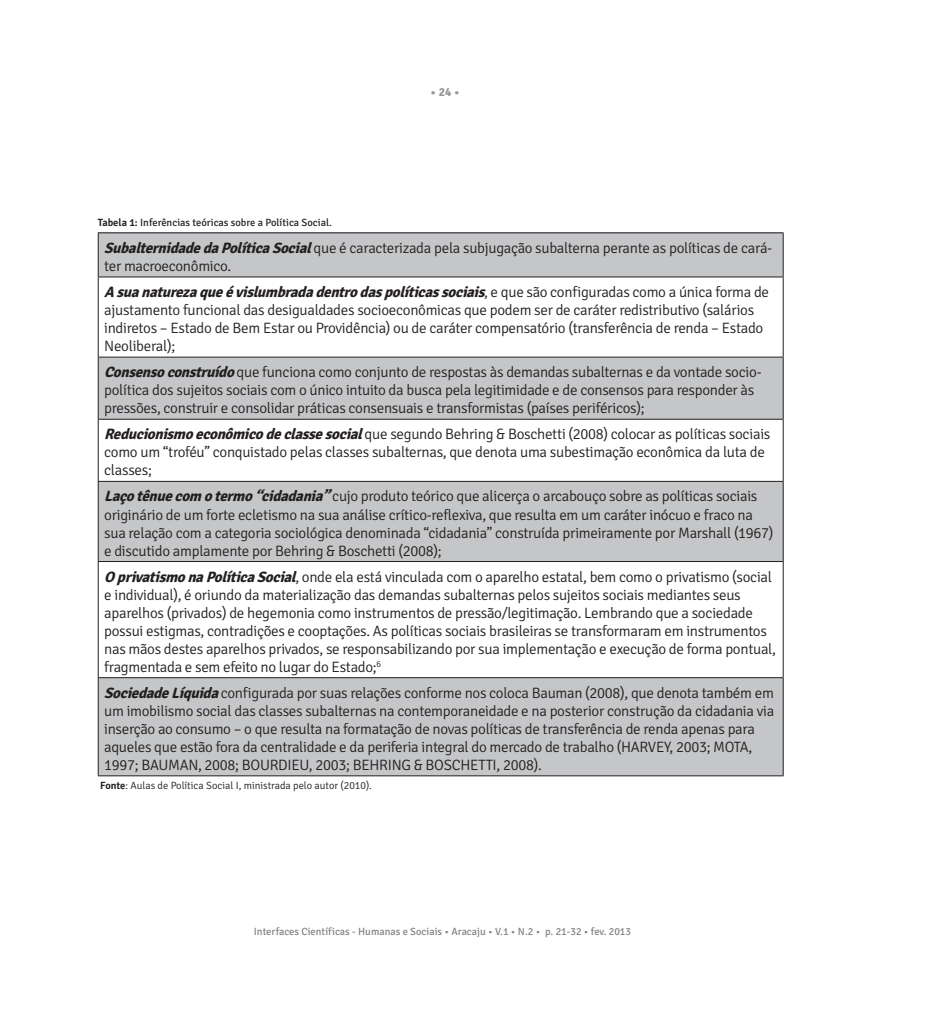
<style>
.page{position:relative;width:936px;height:1021px;background:#fff}
.page>*{position:absolute;margin:0;border:0;box-sizing:border-box;transform-origin:0 0}
.t1{font:300 15px/18px "Signika";letter-spacing:-.02em;color:#231f20}
.t2{font:700 12px "Signika";color:#939598}
.t3{font:10.5px "Signika";color:#808285}
.t4{font:300 10.5px "Signika";color:#231f20}
.t5{font:10.5px "Signika";color:#231f20}
.s1{font-weight:600}
.s2{font-weight:700;font-style:italic}
</style>
<div class="page">
<div style="left:98px;top:233px;width:685px;height:44px;background:#c5c6c8"></div>
<svg style="left:99px;top:358px;width:683px;height:417px;fill:#c5c6c8"></svg>
<hr style="left:98px;top:232px;width:685px;height:1px;background:#231f20">
<hr style="left:98px;top:233px;width:1px;height:43px;background:#231f20">
<hr style="left:782px;top:233px;width:1px;height:43px;background:#231f20">
<hr style="left:98px;top:276px;width:685px;height:1px;background:#231f20">
<hr style="left:98px;top:277px;width:1px;height:80px;background:#231f20">
<hr style="left:782px;top:277px;width:1px;height:80px;background:#231f20">
<hr style="left:98px;top:357px;width:685px;height:1px;background:#231f20">
<hr style="left:98px;top:357px;width:1px;height:62px;background:#231f20">
<hr style="left:782px;top:357px;width:1px;height:62px;background:#231f20">
<hr style="left:98px;top:419px;width:685px;height:1px;background:#231f20">
<hr style="left:98px;top:419px;width:1px;height:62px;background:#231f20">
<hr style="left:782px;top:419px;width:1px;height:62px;background:#231f20">
<hr style="left:98px;top:481px;width:685px;height:1px;background:#231f20">
<hr style="left:98px;top:482px;width:1px;height:79px;background:#231f20">
<hr style="left:782px;top:482px;width:1px;height:79px;background:#231f20">
<hr style="left:98px;top:561px;width:685px;height:1px;background:#231f20">
<hr style="left:98px;top:562px;width:1px;height:115px;background:#231f20">
<hr style="left:782px;top:562px;width:1px;height:115px;background:#231f20">
<hr style="left:98px;top:677px;width:685px;height:1px;background:#231f20">
<hr style="left:98px;top:678px;width:1px;height:97px;background:#231f20">
<hr style="left:782px;top:678px;width:1px;height:97px;background:#231f20">
<hr style="left:98px;top:775px;width:685px;height:1px;background:#231f20">
<p class="t2" style="left:430px;top:85px;width:31px">• 24 •</p>
<p class="t5" style="left:98px;top:217px;width:236px"><span class="s1">Tabela 1:</span> Inferências teóricas sobre a Política Social.</p>
<p class="t1" style="left:104px;top:239px;width:669px"><span class="s2">SubalternidadedaPolíticaSocial</span>que é caracterizada pela subjugação subalterna perante as políticas de cará&shy;ter macroeconômico.</p>
<p class="t1" style="left:104px;top:283px;width:666px"><span class="s2">Asuanaturezaqueévislumbradadentrodaspolíticassociais</span>, e q u e s ã o c o n f i g u r a d a s c o m o a ú n i c a f o r m a d e ajustamento funcional das desigualdades socioeconômicas que podem ser de caráter redistributivo (salários indiretos – Estado de Bem Estar ou Providência) ou de caráter compensatório (transferência de renda – Estado Neoliberal);</p>
<p class="t1" style="left:104px;top:363px;width:659px"><span class="s2">Consensoconstruído</span>que funciona como conjunto de respostas às demandas subalternas e da vontade socio&shy;política dos sujeitos sociais com o único intuito da busca pela legitimidade e de consensos para responder às pressões, construir e consolidar práticas consensuais e transformistas (países periféricos);</p>
<p class="t1" style="left:104px;top:425px;width:667px"><span class="s2">Reducionismoeconômicodeclassesocial</span>que segundo Behring &amp; Boschetti (2008) colocar as políticas sociais como um “troféu” conquistado pelas classes subalternas, que denota uma subestimação econômica da luta de classes;</p>
<p class="t1" style="left:104px;top:487px;width:670px"><span class="s2">Laçotênuecom otermo“cidadania”</span>cujo produto teórico que alicerça o arcabouço sobre as políticas sociais originário de um forte ecletismo na sua análise crítico-reflexiva, que resulta em um caráter inócuo e fraco na sua relação com a categoria sociológica denominada “cidadania” construída primeiramente por Marshall (1967) e discutido amplamente por Behring &amp; Boschetti (2008);</p>
<p class="t1" style="left:104px;top:568px;width:673px"><span class="s2">OprivatismonaPolíticaSocial</span>, onde ela está vinculada com o aparelho estatal, bem como o privatismo (social e individual), é oriundo da materialização das demandas subalternas pelos sujeitos sociais mediantes seus aparelhos (privados) de hegemonia como instrumentos de pressão/legitimação. Lembrando que a sociedade possui estigmas, contradições e cooptações. As políticas sociais brasileiras se transformaram em instrumentos nas mãos destes aparelhos privados, se responsabilizando por sua implementação e execução de forma pontual, fragmentada e sem efeito no lugar do Estado;<sup>6</sup></p>
<p class="t1" style="left:104px;top:684px;width:671px"><span class="s2">SociedadeLíquida</span>configurada por suas relações conforme nos coloca Bauman (2008), que denota também em um imobilismo social das classes subalternas na contemporaneidade e na posterior construção da cidadania via inserção ao consumo – o que resulta na formatação de novas políticas de transferência de renda apenas para aqueles que estão fora da centralidade e da periferia integral do mercado de trabalho (HARVEY, 2003; MOTA, 1997; BAUMAN, 2008; BOURDIEU, 2003; BEHRING &amp; BOSCHETTI, 2008).</p>
<p class="t4" style="left:100px;top:779px;width:273px"><span class="s1">Fonte</span>: Aulas de Política Social I, ministrada pelo autor (2010).</p>
<p class="t3" style="left:254px;top:925px;width:379px">Interfaces Científicas - Humanas e Sociais • Aracaju • V.1 • N.2 • p. 21-32 • fev. 2013</p>
</div>
